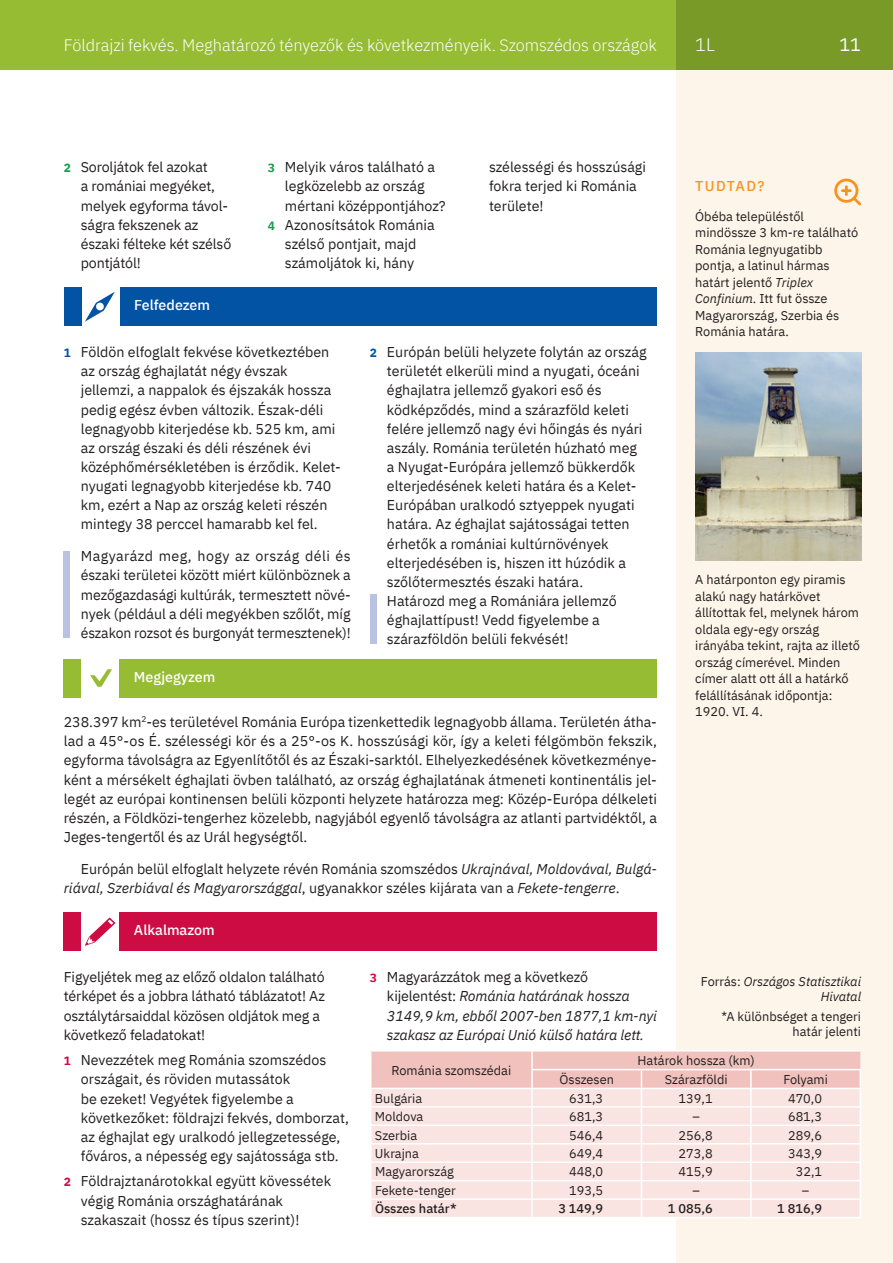
<style>
.page{position:relative;width:893px;height:1263px;background:#fff}
.page>*{position:absolute;margin:0;border:0;box-sizing:border-box;transform-origin:0 0}
.t1{font:300 18px "IBM Plex Sans";color:#fff}
.t2{font:18px "IBM Plex Sans";color:#fff}
.ttl_colontitlu_right{font:300 16.5px "IBM Plex Sans";color:#fff}
.body_regular_justifi{font:14.25px/19.2px "IBM Plex Sans";color:#231f20}
.body_regular_alineat{font:14.25px/19.2px "IBM Plex Sans";color:#231f20}
.body_regular{font:14.25px/19.2px "IBM Plex Sans";letter-spacing:-.01em;color:#231f20}
.t3{font:italic 14.25px/19.2px "IBM Plex Sans";letter-spacing:-.01em;color:#231f20}
.body_regular_indent{font:14.25px/19.2px "IBM Plex Sans";color:#231f20}
.body_regular_-baseli{font:500 14.25px "IBM Plex Sans";color:#fff}
.body_bold_-baseline{font:500 14.25px "IBM Plex Sans";letter-spacing:.1em;color:#f7931d}
.side_regular{font:12.75px/16.5px "IBM Plex Sans";color:#231f20}
.text_TABEL{font:12.75px/15.3px "IBM Plex Sans";color:#231f20;text-align:right}
.text_TABEL-2{font:italic 12.75px/15.3px "IBM Plex Sans";color:#231f20;text-align:right}
.text_TABEL-3{font:500 12.75px "IBM Plex Sans";color:#231f20}
.s1{font-weight:700;font-size:12px;color:#169e49}
.s2{font-weight:700;font-size:12px;color:#0353a5}
.s3{font-style:italic}
.s4{font-weight:700;font-size:12px;color:#cd0c44}
.s5{font-weight:700;font-style:normal;font-size:12px;color:#cd0c44}
.s6{font-style:normal}
</style>
<div class="page">
<div style="left:676px;top:0;width:217px;height:1263px;background:#fef5ea"></div>
<div style="left:0;top:0;width:893px;height:70px;background:#96bc33"></div>
<div style="left:676px;top:0;width:217px;height:70px;background:#799a27"></div>
<div style="left:64px;top:287px;width:17px;height:38px;background:#0353a5"></div>
<div style="left:85px;top:287px;width:572px;height:38px;background:#0353a5"></div>
<div style="left:119px;top:659px;width:538px;height:38px;background:#96bc33"></div>
<svg style="left:90px;top:669px;width:22px;height:18px"></svg>
<div style="left:64px;top:659px;width:17px;height:38px;background:#96bc33"></div>
<div style="left:64px;top:551px;width:6px;height:87px;background:#bac2e1"></div>
<div style="left:370px;top:595px;width:6px;height:49px;background:#bac2e1"></div>
<div style="left:85px;top:912px;width:572px;height:38px;background:#cd0c44"></div>
<div style="left:64px;top:912px;width:17px;height:38px;background:#cd0c44"></div>
<hr style="left:641px;top:1050px;width:110px;height:1px;background:#fff">
<hr style="left:751px;top:1050px;width:109px;height:1px;background:#fff">
<svg style="left:371px;top:1051px;width:490px;height:166px;background:#f8e0dd"></svg>
<hr style="left:641px;top:1217px;width:110px;height:1px;background:#fff">
<hr style="left:751px;top:1217px;width:110px;height:1px;background:#fff">
<img style="left:695px;top:353px;width:166px;height:207px">
<svg style="left:834px;top:178px;width:27px;height:28px"></svg>
<p class="ttl_colontitlu_right" style="left:64px;top:33px;width:595px">Földrajzi fekvés. Meghatározó tényezők és következményeik. Szomszédos országok</p>
<p class="t1" style="left:695px;top:31px;width:21px">1L</p>
<p class="t2" style="left:839px;top:31px;width:23px">11</p>
<p class="body_regular_justifi" style="left:81px;top:156px;width:152px;text-indent:-17px"><span class="s1">2</span> Soroljátok fel azokat<br>a romániai megyéket, melyek egyforma távol&shy;ságra fekszenek az északi félteke két szélső pontjától!</p>
<p class="body_regular_justifi" style="left:285px;top:156px;width:162px;text-indent:-17px"><span class="s1">3</span> Melyik város található a legközelebb az ország mértani középpontjához?</p>
<p class="body_regular_justifi" style="left:268px;top:214px;width:168px;text-align:center"><span class="s1">4</span> Azonosítsátok Románia szélső pontjait, majd számoljátok ki, hány</p>
<p class="body_regular_-baseli" style="left:134px;top:294px;width:77px">Felfedezem</p>
<p class="body_regular_justifi" style="left:489px;top:156px;width:159px">szélességi és hosszúsági fokra terjed ki Románia területe!</p>
<p class="body_regular_justifi" style="left:81px;top:341px;width:262px;text-indent:-17px"><span class="s2">1</span> Földön elfoglalt fekvése következtében az ország éghajlatát négy évszak jellemzi, a nappalok és éjszakák hossza pedig egész évben változik. Észak-déli legnagyobb kiterjedése kb. 525 km, ami az ország északi és déli részének évi középhőmérsékletében is érződik. Kelet&shy;nyugati legnagyobb kiterjedése kb. 740 km, ezért a Nap az ország keleti részén mintegy 38 perccel hamarabb kel fel.</p>
<p class="body_regular_justifi" style="left:81px;top:546px;width:272px;text-align:justify">Magyarázd meg, hogy az ország déli és északi területei között miért különböznek a mezőgazdasági kultúrák, termesztett növé&shy;nyek (például a déli megyékben szőlőt, míg északon rozsot és burgonyát termesztenek)!</p>
<p class="body_regular_-baseli" style="left:134px;top:666px;width:83px">Megjegyzem</p>
<p class="body_regular_justifi" style="left:387px;top:341px;width:261px;text-indent:-17px"><span class="s2">2</span> Európán belüli helyzete folytán az ország területét elkerüli mind a nyugati, óceáni éghajlatra jellemző gyakori eső és ködképződés, mind a szárazföld keleti felére jellemző nagy évi hőingás és nyári aszály. Románia területén húzható meg a Nyugat-Európára jellemző bükkerdők elterjedésének keleti határa és a Kelet-Európában uralkodó sztyeppek nyugati határa. Az éghajlat sajátosságai tetten érhetők a romániai kultúrnövények elterjedésében is, hiszen itt húzódik a szőlőtermesztés északi határa.</p>
<p class="body_regular_indent" style="left:387px;top:590px;width:231px">Határozd meg a Romániára jellemző éghajlattípust! Vedd figyelembe a szárazföldön belüli fekvését!</p>
<p class="body_regular_justifi" style="left:64px;top:711px;width:595px;text-align:justify">238.397 km<sup>2</sup>-es területével Románia Európa tizenkettedik legnagyobb állama. Területén átha&shy;lad a 45°-os É. szélességi kör és a 25°-os K. hosszúsági kör, így a keleti félgömbön fekszik, egyforma távolságra az Egyenlítőtől és az Északi-sarktól. Elhelyezkedésének következménye&shy;ként a mérsékelt éghajlati övben található, az ország éghajlatának átmeneti kontinentális jel&shy;legét az európai kontinensen belüli központi helyzete határozza meg: Közép-Európa délkeleti részén, a Földközi-tengerhez közelebb, nagyjából egyenlő távolságra az atlanti partvidéktől, a Jeges-tengertől és az Urál hegységtől.</p>
<p class="body_regular_alineat" style="left:64px;top:858px;width:595px;text-indent:17px">Európán belül elfoglalt helyzete révén Románia szomszédos <span class="s3">Ukrajnával, Moldovával, Bulgá&shy;riával, Szerbiával és Magyarországgal</span>, ugyanakkor széles kijárata van a <span class="s3">Fekete-tengerre</span>.</p>
<p class="body_regular_-baseli" style="left:134px;top:919px;width:82px">Alkalmazom</p>
<p class="body_bold_-baseline" style="left:695px;top:175px;width:71px">TUDTAD?</p>
<p class="side_regular" style="left:695px;top:207px;width:164px">Óbéba településtől mindössze 3 km-re található<br>Románia legnyugatibb pontja, a latinul hármas határt jelentő <span class="s3">Triplex<br>Confinium</span>. Itt fut össze<br>Magyarország, Szerbia és<br>Románia határa.</p>
<p class="side_regular" style="left:695px;top:570px;width:166px">A határponton egy piramis alakú nagy határkövet állítottak fel, melynek három oldala egy-egy ország irányába tekint, rajta az illető ország címerével. Minden címer alatt ott áll a határkő felállításának időpontja:<br>1920. VI. 4.</p>
<p class="body_regular" style="left:64px;top:966px;width:263px">Figyeljétek meg az előző oldalon található térképet és a jobbra látható táblázatot! Az osztálytársaiddal közösen oldjátok meg a következő feladatokat!</p>
<p class="body_regular_justifi" style="left:81px;top:1049px;width:270px;text-indent:-17px"><span class="s4">1</span> Nevezzétek meg Románia szomszédos országait, és röviden mutassátok<br>be ezeket! Vegyétek figyelembe a következőket: földrajzi fekvés, domborzat, az éghajlat egy uralkodó jellegzetessége, főváros, a népesség egy sajátossága stb.</p>
<p class="body_regular_justifi" style="left:81px;top:1170px;width:252px;text-indent:-17px"><span class="s4">2</span> Földrajztanárotokkal együtt kövessétek végig Románia országhatárának szakaszait (hossz és típus szerint)!</p>
<p class="t3" style="left:387px;top:966px;width:272px;text-indent:-17px"><span class="s5">3</span> <span class="s6">Magyarázzátok meg a következő kijelentést:</span> Románia határának hossza 3149,9 km, ebből 2007-ben 1877,1 km-nyi szakasz az Európai Unió külső határa lett.</p>
<p class="text_TABEL-2" style="left:701px;top:973px;width:162px"><span class="s6">Forrás:</span> Országos Statisztikai<br>Hivatal</p>
<p class="text_TABEL" style="left:721px;top:1007px;width:141px">*A különbséget a tengeri határ jelenti</p>
<p class="text_TABEL" style="left:392px;top:1061px;width:121px">Románia szomszédai</p>
<p class="text_TABEL" style="left:638px;top:1052px;width:119px">Határok hossza (km)</p>
<p class="text_TABEL" style="left:559px;top:1071px;width:56px">Összesen</p>
<p class="text_TABEL" style="left:665px;top:1071px;width:64px">Szárazföldi</p>
<p class="text_TABEL" style="left:783px;top:1071px;width:46px">Folyami</p>
<p class="text_TABEL" style="left:375px;top:1089px;width:49px">Bulgária</p>
<p class="text_TABEL" style="left:569px;top:1089px;width:36px">631,3</p>
<p class="text_TABEL" style="left:679px;top:1089px;width:36px">139,1</p>
<p class="text_TABEL" style="left:788px;top:1089px;width:36px">470,0</p>
<p class="text_TABEL" style="left:375px;top:1108px;width:50px">Moldova</p>
<p class="text_TABEL" style="left:569px;top:1108px;width:36px">681,3</p>
<p class="text_TABEL" style="left:692px;top:1108px;width:9px">–</p>
<p class="text_TABEL" style="left:788px;top:1108px;width:36px">681,3</p>
<p class="text_TABEL" style="left:375px;top:1126px;width:44px">Szerbia</p>
<p class="text_TABEL" style="left:569px;top:1126px;width:36px">546,4</p>
<p class="text_TABEL" style="left:679px;top:1126px;width:36px">256,8</p>
<p class="text_TABEL" style="left:788px;top:1126px;width:36px">289,6</p>
<p class="text_TABEL" style="left:375px;top:1145px;width:46px">Ukrajna</p>
<p class="text_TABEL" style="left:569px;top:1145px;width:36px">649,4</p>
<p class="text_TABEL" style="left:679px;top:1145px;width:36px">273,8</p>
<p class="text_TABEL" style="left:788px;top:1145px;width:36px">343,9</p>
<p class="text_TABEL" style="left:375px;top:1163px;width:80px">Magyarország</p>
<p class="text_TABEL" style="left:569px;top:1163px;width:36px">448,0</p>
<p class="text_TABEL" style="left:679px;top:1163px;width:36px">415,9</p>
<p class="text_TABEL" style="left:796px;top:1163px;width:28px">32,1</p>
<p class="text_TABEL" style="left:375px;top:1182px;width:82px">Fekete-tenger</p>
<p class="text_TABEL" style="left:569px;top:1182px;width:36px">193,5</p>
<p class="text_TABEL" style="left:692px;top:1182px;width:9px">–</p>
<p class="text_TABEL" style="left:802px;top:1182px;width:9px">–</p>
<p class="text_TABEL-3" style="left:375px;top:1199px;width:83px">Összes határ*</p>
<p class="text_TABEL-3" style="left:558px;top:1199px;width:46px">3 149,9</p>
<p class="text_TABEL-3" style="left:668px;top:1199px;width:46px">1 085,6</p>
<p class="text_TABEL-3" style="left:777px;top:1199px;width:46px">1 816,9</p>
</div>
